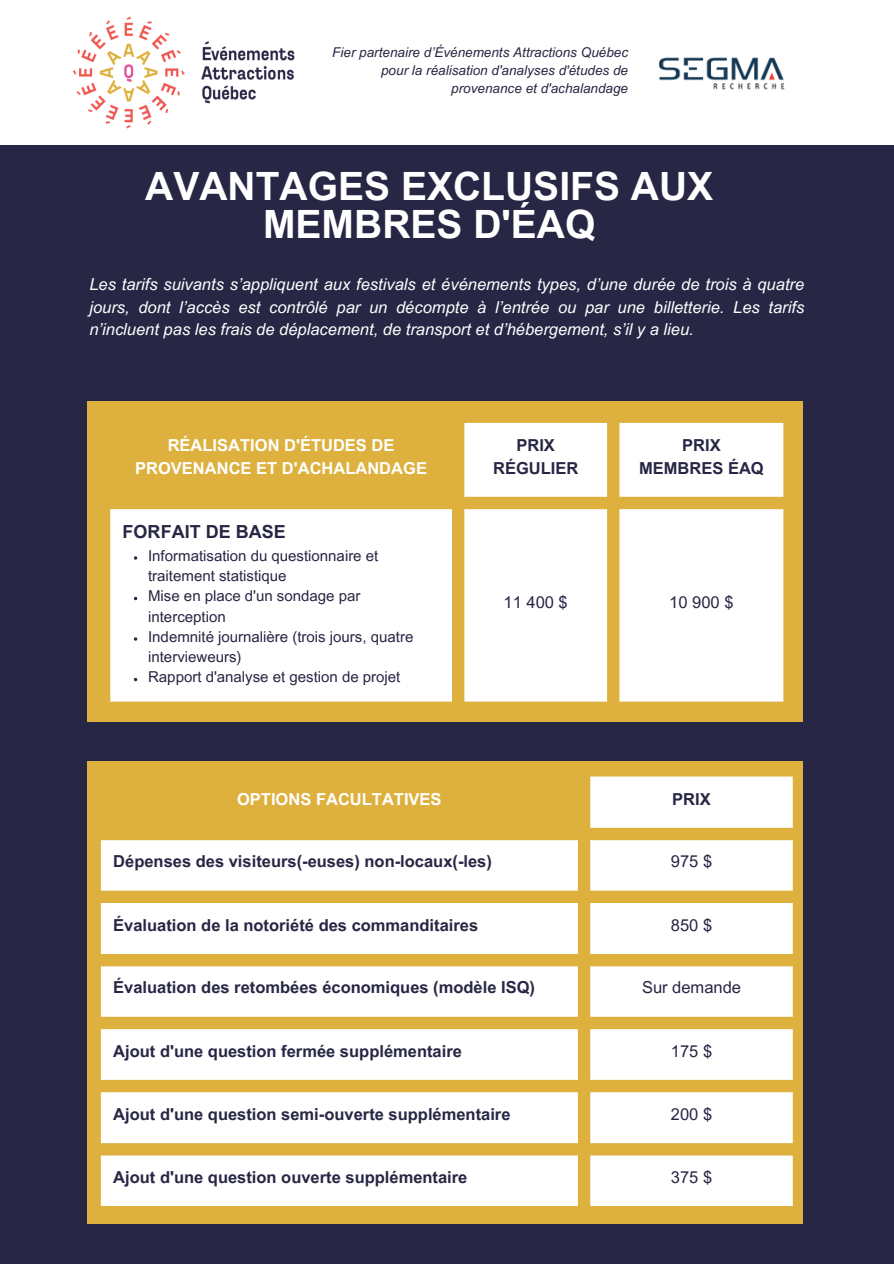
<style>
.page{position:relative;width:894px;height:1264px;background:#fff}
.page>*{position:absolute;margin:0;border:0;box-sizing:border-box;transform-origin:0 0}
.t1{font:700 39px/38.2px "Arial MT Pro";color:#fff;text-align:center}
.t2{font:700 18px "Arial MT Pro";color:#272644}
.t3{font:700 16.5px/22.5px "Arial MT Pro";color:#272644;text-align:center}
.t4{font:italic 16.5px/22.5px "Arial MT Pro";color:#fff;text-align:justify}
.t5{font:700 16.5px/22.5px "Arial MT Pro";color:#fff;text-align:center}
.t6{font:16.5px "Arial MT Pro";color:#272644}
.t7{font:15px/20.2px "Arial MT Pro";color:#272644}
.t8{font:italic 13.5px/18px "Arial MT Pro";color:#272644;text-align:right}
</style>
<div class="page">
<div style="left:0;top:145px;width:893px;height:1118px;background:#272644"></div>
<img style="left:73px;top:16px;width:222px;height:113px">
<div style="left:87px;top:402px;width:714px;height:320px;background:#deb13e"></div>
<svg style="left:110px;top:423px;width:673px;height:278px;fill:#fff"></svg>
<div style="left:87px;top:760px;width:714px;height:463px;background:#deb13e"></div>
<svg style="left:101px;top:776px;width:691px;height:429px;fill:#fff"></svg>
<img style="left:659px;top:57px;width:126px;height:33px">
<p class="t8" style="left:332px;top:45px;width:297px">Fier partenaire d’Événements Attractions Québec pour la réalisation d'analyses d'études de provenance et d'achalandage</p>
<h1 class="t1" style="left:145px;top:172px;width:569px">AVANTAGES EXCLUSIFS AUX<br>MEMBRES D'ÉAQ</h1>
<p class="t4" style="left:89px;top:275px;width:716px">Les tarifs suivants s’appliquent aux festivals et événements types, d’une durée de trois à quatre jours, dont l’accès est contrôlé par un décompte à l’entrée ou par une billetterie. Les tarifs n’incluent pas les frais de déplacement, de transport et d’hébergement, s’il y a lieu.</p>
<p class="t5" style="left:135px;top:436px;width:293px">RÉALISATION D'ÉTUDES DE<br>PROVENANCE ET D'ACHALANDAGE</p>
<p class="t3" style="left:493px;top:436px;width:87px">PRIX<br>RÉGULIER</p>
<p class="t3" style="left:639px;top:436px;width:126px">PRIX<br>MEMBRES ÉAQ</p>
<p class="t2" style="left:123px;top:525px;width:165px">FORFAIT DE BASE</p>
<p class="t7" style="left:148px;top:547px;width:266px">Informatisation du questionnaire et traitement statistique<br>Mise en place d'un sondage par interception<br>Indemnité journalière (trois jours, quatre intervieweurs)<br>Rapport d'analyse et gestion de projet</p>
<p class="t6" style="left:503px;top:596px;width:66px">11 400 $</p>
<p class="t6" style="left:669px;top:596px;width:66px">10 900 $</p>
<p class="t5" style="left:237px;top:789px;width:206px">OPTIONS FACULTATIVES</p>
<p class="t3" style="left:672px;top:789px;width:40px">PRIX</p>
<p class="t3" style="left:113px;top:852px;width:380px">Dépenses des visiteurs(-euses) non-locaux(-les)</p>
<p class="t6" style="left:670px;top:855px;width:43px">975 $</p>
<p class="t3" style="left:113px;top:916px;width:366px">Évaluation de la notoriété des commanditaires</p>
<p class="t6" style="left:670px;top:919px;width:43px">850 $</p>
<p class="t3" style="left:113px;top:978px;width:423px">Évaluation des retombées économiques (modèle ISQ)</p>
<p class="t6" style="left:641px;top:981px;width:100px">Sur demande</p>
<p class="t3" style="left:113px;top:1042px;width:350px">Ajout d'une question fermée supplémentaire</p>
<p class="t6" style="left:670px;top:1045px;width:43px">175 $</p>
<p class="t3" style="left:113px;top:1105px;width:398px">Ajout d'une question semi-ouverte supplémentaire</p>
<p class="t6" style="left:670px;top:1108px;width:43px">200 $</p>
<p class="t3" style="left:113px;top:1167px;width:355px">Ajout d'une question ouverte supplémentaire</p>
<p class="t6" style="left:670px;top:1170px;width:43px">375 $</p>
</div>
